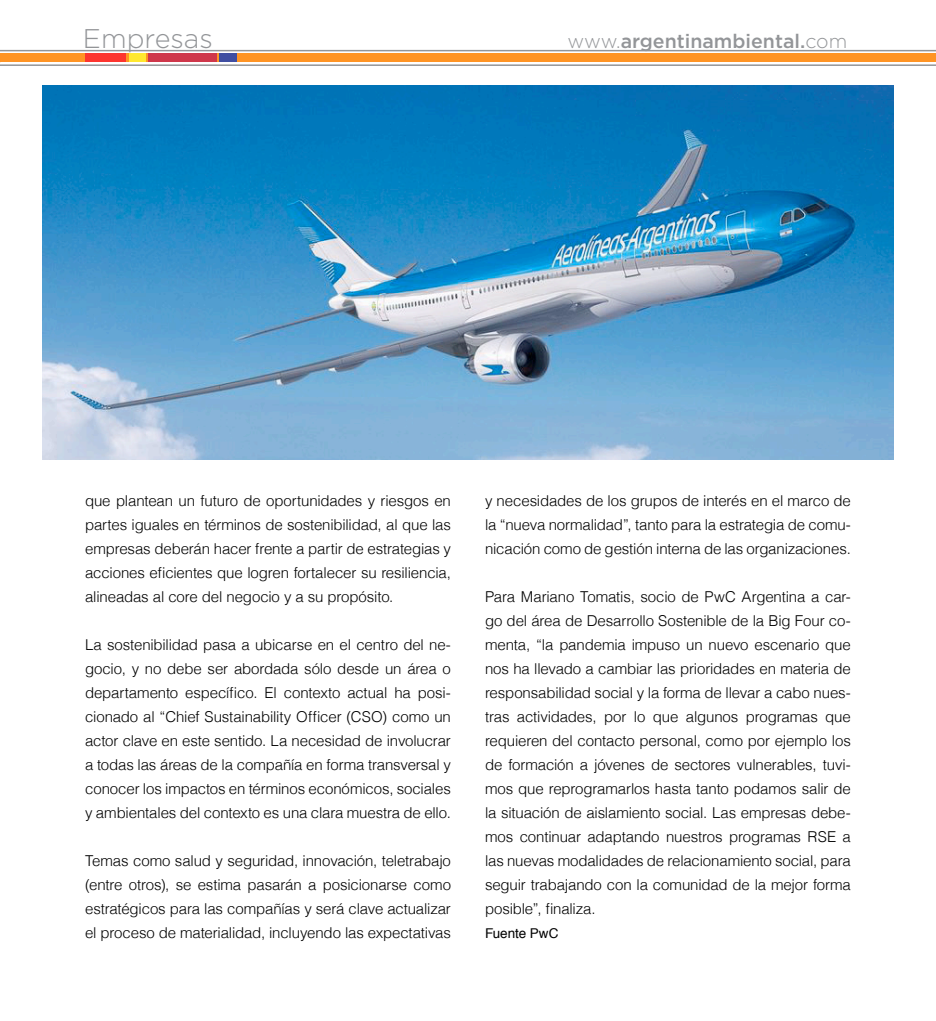
<style>
.page{position:relative;width:936px;height:1021px;background:#fff}
.page>*{position:absolute;margin:0;border:0;box-sizing:border-box;transform-origin:0 0}
.t1{font:300 27px "Gotham";color:#939598}
.t2{font:500 19.5px "Gotham";color:#939598}
.t3{font:300 15px/24px "Helvetica";letter-spacing:-.01em;color:#000;text-align:justify}
.t4{font:13.5px "Helvetica";letter-spacing:-.005em;color:#000}
.s1{font-weight:300}
</style>
<div class="page">
<img style="left:43px;top:85px;width:850px;height:374px">
<hr style="left:0;top:50px;width:935px;height:1px;background:#939598">
<div style="left:0;top:54px;width:935px;height:8px;background:#ff9424"></div>
<div style="left:148px;top:54px;width:69px;height:8px;background:#cf374b"></div>
<div style="left:220px;top:54px;width:17px;height:8px;background:#404ea1"></div>
<div style="left:129px;top:54px;width:16px;height:8px;background:#ffe82f"></div>
<div style="left:86px;top:54px;width:40px;height:8px;background:#fd352f"></div>
<hr style="left:0;top:64px;width:935px;height:2px;background:#939598">
<p class="t1" style="left:83px;top:22px;width:131px">Empresas</p>
<p class="t2" style="left:567px;top:29px;width:281px"><span class="s1">www.</span>argentinambiental.<span class="s1">com</span></p>
<p class="t3" style="left:85px;top:487px;width:367px">que plantean un futuro de oportunidades y riesgos en partes iguales en términos de sostenibilidad, al que las empresas deberán hacer frente a partir de estrategias y acciones eficientes que logren fortalecer su resiliencia, alineadas al core del negocio y a su propósito.</p>
<p class="t3" style="left:85px;top:631px;width:367px">La sostenibilidad pasa a ubicarse en el centro del ne&shy;gocio, y no debe ser abordada sólo desde un área o departamento específico. El contexto actual ha posi&shy;cionado al “Chief Sustainability Officer (CSO) como un actor clave en este sentido. La necesidad de involucrar a todas las áreas de la compañía en forma transversal y conocer los impactos en términos económicos, sociales y ambientales del contexto es una clara muestra de ello.</p>
<p class="t3" style="left:85px;top:847px;width:367px">Temas como salud y seguridad, innovación, teletrabajo (entre otros), se estima pasarán a posicionarse como estratégicos para las compañías y será clave actualizar el proceso de materialidad, incluyendo las expectativas</p>
<p class="t3" style="left:485px;top:487px;width:367px">y necesidades de los grupos de interés en el marco de la “nueva normalidad”, tanto para la estrategia de comu&shy;nicación como de gestión interna de las organizaciones.</p>
<p class="t3" style="left:485px;top:583px;width:367px">Para Mariano Tomatis, socio de PwC Argentina a car&shy;go del área de Desarrollo Sostenible de la Big Four co&shy;menta, “la pandemia impuso un nuevo escenario que nos ha llevado a cambiar las prioridades en materia de responsabilidad social y la forma de llevar a cabo nues&shy;tras actividades, por lo que algunos programas que requieren del contacto personal, como por ejemplo los de formación a jóvenes de sectores vulnerables, tuvi&shy;mos que reprogramarlos hasta tanto podamos salir de la situación de aislamiento social. Las empresas debe&shy;mos continuar adaptando nuestros programas RSE a las nuevas modalidades de relacionamiento social, para seguir trabajando con la comunidad de la mejor forma posible”, finaliza.</p>
<p class="t4" style="left:485px;top:923px;width:75px">Fuente PwC</p>
</div>
